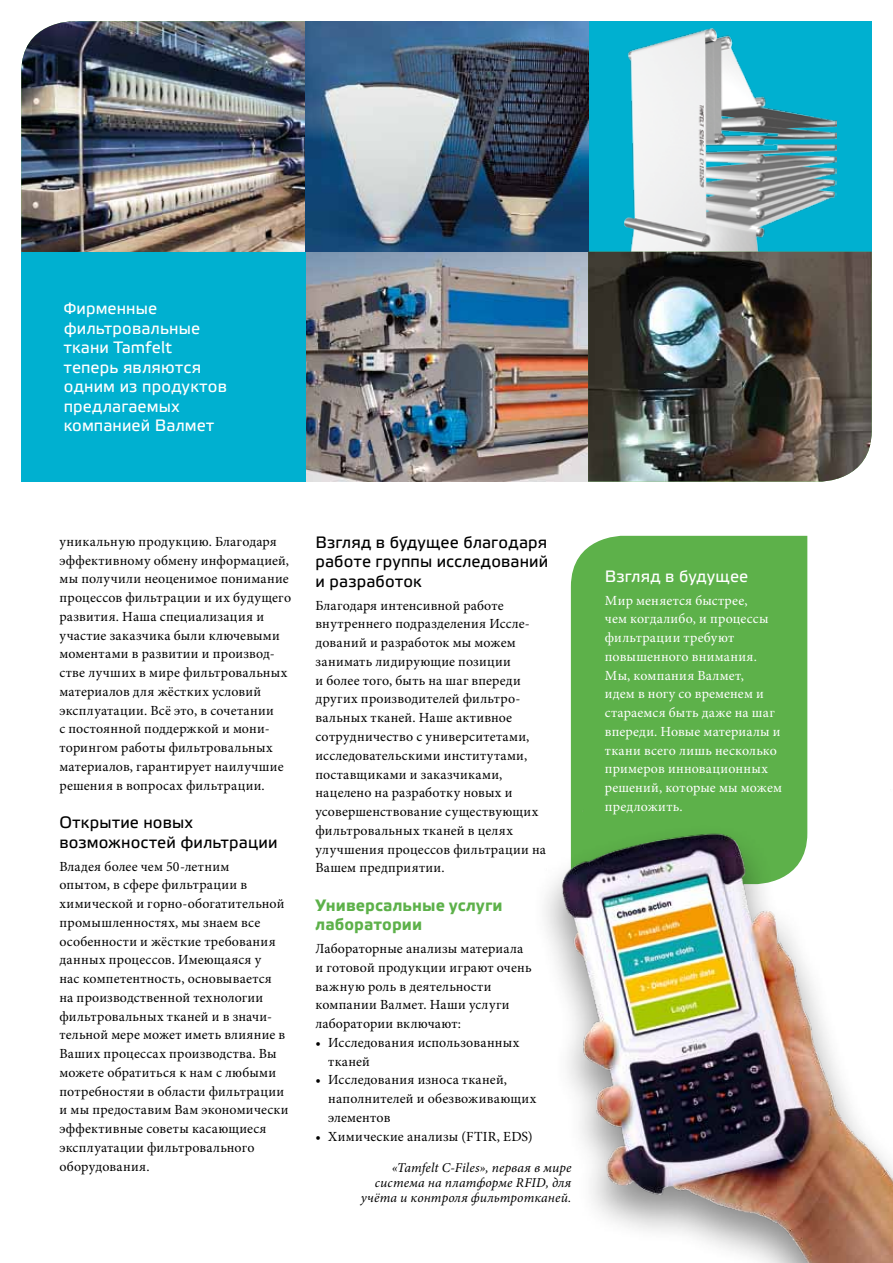
<style>
.page{position:relative;width:893px;height:1263px;background:#fff}
.page>*{position:absolute;margin:0;border:0;box-sizing:border-box;transform-origin:0 0}
.t1{font:16.5px/19.5px "Etelka Text";letter-spacing:.005em;color:#fff}
.t2{font:16.5px/19.5px "Etelka Text";letter-spacing:.005em;color:#000}
.t3{font:700 16.5px/19.5px "Etelka Text";letter-spacing:.005em;color:#5db14a}
.t4{font:13.95px/18.8px "Minion Pro";letter-spacing:.015em;color:#000}
.t5{font:13.95px/18.8px "Minion Pro";letter-spacing:.015em;color:#fff}
.t6{font:italic 13.5px/15px "Minion Pro";letter-spacing:.01em;color:#000;text-align:right}
</style>
<div class="page">
<div style="left:588px;top:21px;width:284px;height:231px;background:#00b0d0"></div>
<img style="left:21px;top:21px;width:285px;height:231px">
<img style="left:306px;top:21px;width:282px;height:460px">
<div style="left:21px;top:252px;width:285px;height:230px;background:#00b0d0"></div>
<img style="left:624px;top:29px;width:212px;height:223px">
<img style="left:588px;top:252px;width:284px;height:230px">
<div style="left:571px;top:536px;width:236px;height:252px;background:#5db14a"></div>
<img style="left:545px;top:788px;width:348px;height:475px">
<p class="t1" style="left:64px;top:299px;width:165px">Фирменные фильтровальные ткани Tamfelt теперь являются одним из продуктов предлагаемых компанией Валмет</p>
<p class="t4" style="left:60px;top:532px;width:233px">уникальную продукцию. Благодаря эффективному обмену информацией, мы получили неоценимое понимание процессов фильтрации и их будущего развития. Наша специализация и участие заказчика были ключевыми моментами в развитии и производ&shy;стве лучших в мире фильтровальных материалов для жёстких условий эксплуатации. Всё это, в сочетании<br>с постоянной поддержкой и мони&shy;торингом работы фильтровальных материалов, гарантирует наилучшие решения в вопросах фильтрации.</p>
<p class="t2" style="left:60px;top:813px;width:219px">Открытие новых возможностей фильтрации</p>
<p class="t4" style="left:60px;top:857px;width:231px">Владея более чем 50-летним<br>опытом, в сфере фильтрации в химичeской и горно-обогатительной промышленностях, мы знаем все особенности и жёсткие требования данных процессов. Имеющаяся у<br>нас компетентность, основывается на производственной технологии фильтровальных тканей и в значи&shy;тельной мере может иметь влияние в<br>Ваших процессах производства. Вы можете обратиться к нам с любыми потребностяи в области фильтрации и мы предоставим Вам экономически эффективные советы касающиеся эксплуатации фильтровального оборудования.</p>
<p class="t2" style="left:315px;top:533px;width:234px;text-align:justify">Взгляд в будущее благодаря работе группы исследований и разработок</p>
<p class="t4" style="left:315px;top:596px;width:232px">Благодаря интенсивной работе внутреннего подразделения Иссле&shy;дований и разработок мы можем занимать лидирующие позиции<br>и более того, быть на шаг впереди других производителей фильтро&shy;вальных тканей. Наше активное сотрудничество с университетами, исследовательскими институтами, поставщиками и заказчиками, нацелено на разработку новых и усовершенствование существующих фильтровальных тканей в целях улучшения процессов фильтрации на<br>Вашем предприятии.</p>
<p class="t3" style="left:315px;top:895px;width:189px">Универсальные услуги лаборатории</p>
<p class="t4" style="left:315px;top:939px;width:218px">Лабораторные анализы материала и готовой продукции играют очень важную роль в деятельности компании Валмет. Наши услуги лаборатории включают:</p>
<p class="t4" style="left:328px;top:1033px;width:193px;text-indent:-13px">• Исследования использованных тканей</p>
<p class="t4" style="left:328px;top:1070px;width:210px;text-indent:-13px">• Исследования износа тканей, наполнителей и обезвоживающих элементов</p>
<p class="t4" style="left:315px;top:1127px;width:219px">• Химические анализы (FTIR, EDS)</p>
<p class="t6" style="left:361px;top:1160px;width:212px">«Tamfelt C-Files», первая в мире система на платформе RFID, для учёта и контроля фильтротканей.</p>
<p class="t1" style="left:605px;top:566px;width:145px">Взгляд в будущее</p>
<p class="t5" style="left:605px;top:591px;width:179px">Мир меняется быстрее,<br>чем когдалибо, и процессы фильтрации требуют повышенного внимания.<br>Мы, компания Валмет,<br>идем в ногу со временем и стараемся быть даже на шаг впереди. Новые материалы и ткани всего лишь несколько примеров инновационных решений, которые мы можем предложить.</p>
</div>
